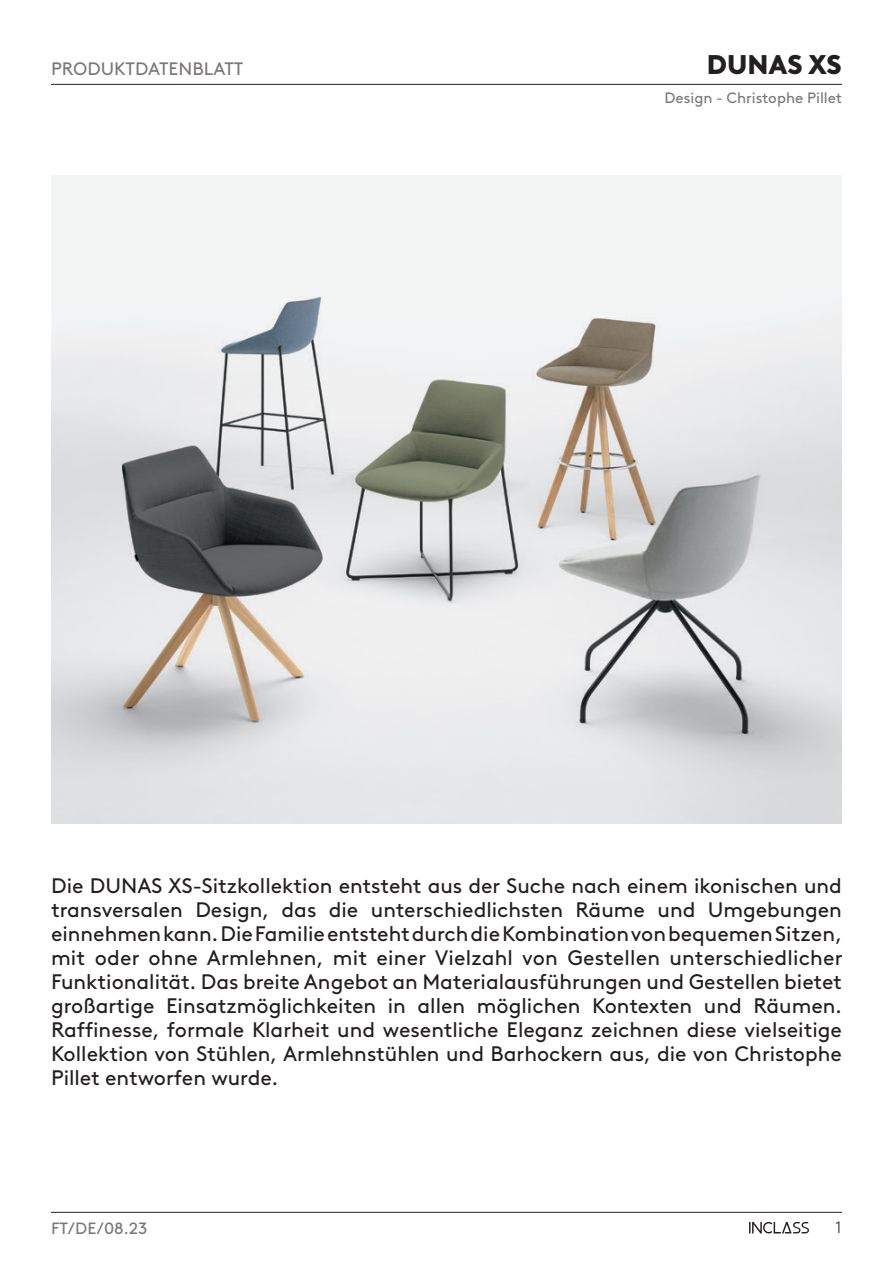
<style>
.page{position:relative;width:893px;height:1263px;background:#fff}
.page>*{position:absolute;margin:0;border:0;box-sizing:border-box;transform-origin:0 0}
.t1{font:900 27px "Brown LL";color:#231f20}
.Texto_colección{font:21px/24px "Brown LL";color:#231f20;text-align:justify}
.t2{font:18px "Brown LL";color:#7b7778}
.t3{font:16.35px "Brown LL";color:#7b7778}
.t4{font:300 16.35px "Brown LL";color:#231f20}
.t5{font:15px "Brown LL";color:#7b7778}
</style>
<div class="page">
<hr style="left:51px;top:1212px;width:791px;height:1px;background:#231f20">
<svg style="left:749px;top:1222px;width:60px;height:11px"></svg>
<hr style="left:51px;top:84px;width:791px;height:1px;background:#231f20">
<img style="left:51px;top:176px;width:791px;height:648px">
<p class="t2" style="left:51px;top:55px;width:194px">PRODUKTDATENBLATT</p>
<p class="t1" style="left:707px;top:44px;width:137px">DUNAS XS</p>
<p class="t5" style="left:664px;top:86px;width:179px">Design - Christophe Pillet</p>
<p class="Texto_colección" style="left:51px;top:872px;width:793px">Die DUNAS XS-Sitzkollektion entsteht aus der Suche nach einem ikonischen und transversalen Design, das die unterschiedlichsten Räume und Umgebungen einnehmen kann. Die Familie entsteht durch die Kombination von bequemen Sitzen, mit oder ohne Armlehnen, mit einer Vielzahl von Gestellen unterschiedlicher Funktionalität. Das breite Angebot an Materialausführungen und Gestellen bietet großartige Einsatzmöglichkeiten in allen möglichen Kontexten und Räumen.<br>Raffinesse, formale Klarheit und wesentliche Eleganz zeichnen diese vielseitige Kollektion von Stühlen, Armlehnstühlen und Barhockern aus, die von Christophe Pillet entworfen wurde.</p>
<p class="t3" style="left:51px;top:1216px;width:98px">FT/DE/08.23</p>
<p class="t4" style="left:836px;top:1216px;width:7px">1</p>
</div>
